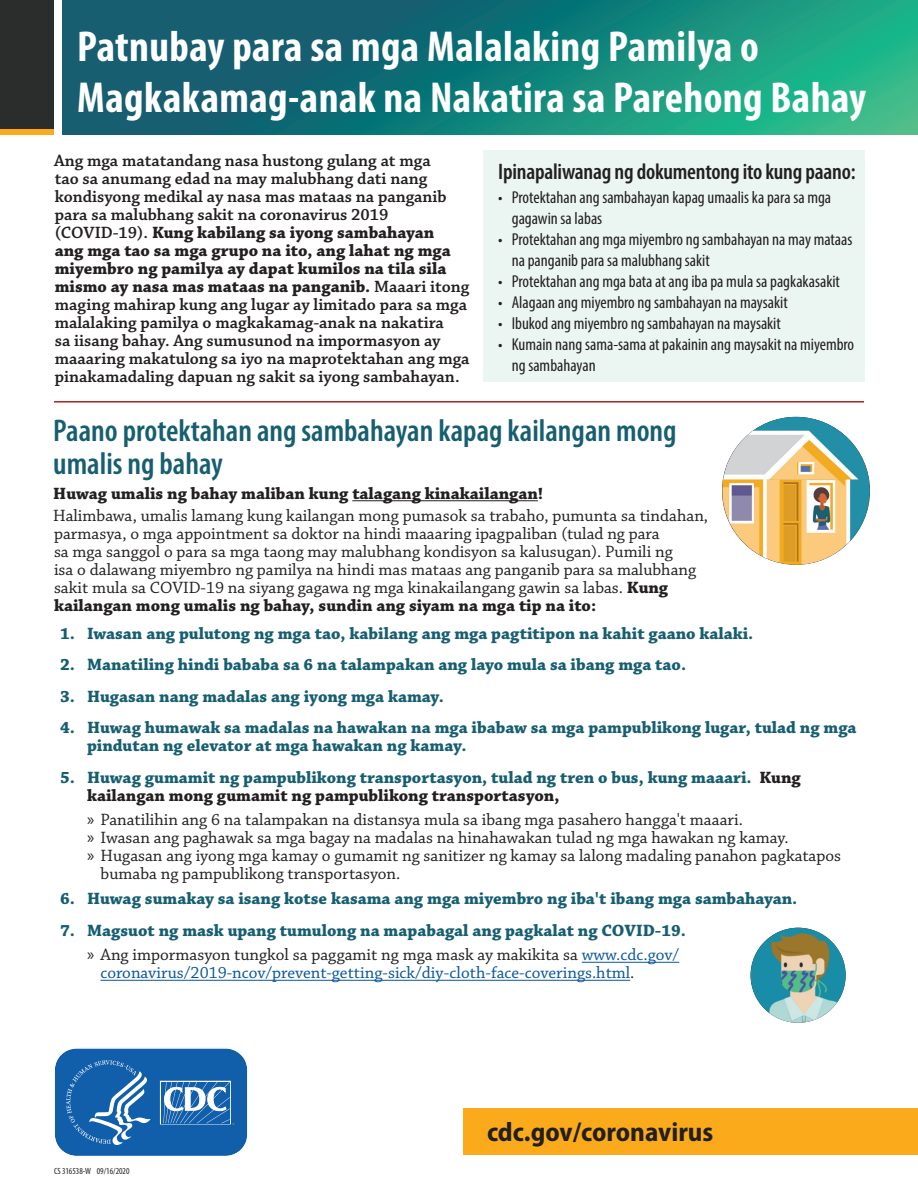
<style>
.page{position:relative;width:918px;height:1188px;background:#fff}
.page>*{position:absolute;margin:0;border:0;box-sizing:border-box;transform-origin:0 0}
.t1{font:700 condensed 43.5px/51px "Myriad Pro";letter-spacing:.01em;color:#fff}
.t2{font:600 condensed 31.5px/33px "Myriad Pro";color:#165e70}
.t3{font:700 semi-condensed 27px "Myriad Pro";color:#231f20}
.t4{font:600 condensed 22.5px "Myriad Pro";letter-spacing:-.01em;color:#231f20}
.t5{font:17.25px/18px "Chaparral Pro";color:#231f20}
.t6{font:700 17.25px/18px "Chaparral Pro";color:#165e70}
.t7{font:600 17.25px/18px "Chaparral Pro";color:#231f20}
.t8{font:condensed 17.25px/21px "Myriad Pro";color:#231f20}
.t9{font:17.25px "Chaparral Pro";color:#09559a}
.t10{font:700 17.25px "Chaparral Pro";color:#231f20}
.t11{font:condensed 9px "Myriad Pro";color:#231f20}
.s1{font-weight:700}
.s2{color:#231f20}
.s3{font-family:"Myriad Pro"}
.s4{font-family:"Myriad Pro";font-weight:400;color:#231f20}
.s5{font-weight:400;color:#231f20}
.s6{font-weight:400;color:#09559a}
</style>
<div class="page">
<div style="left:463px;top:1108px;width:455px;height:47px;background:#faaa1b"></div>
<svg style="left:55px;top:1048px;width:193px;height:108px;background:#3174b6"></svg>
<svg style="left:62px;top:0;width:856px;height:135px;background:#167f79"></svg>
<div style="left:0;top:128px;width:54px;height:7px;background:#faaa1b"></div>
<div style="left:0;top:0;width:54px;height:128px;background:#2b2c2c"></div>
<div style="left:483px;top:151px;width:382px;height:231px;background:#ebf6f3"></div>
<hr style="left:54px;top:401px;width:810px;height:2px;background:#b21f23">
<hr style="left:352px;top:500px;width:186px;height:1px;background:#231f20">
<hr style="left:582px;top:962px;width:97px;height:1px;background:#09559a">
<hr style="left:101px;top:980px;width:529px;height:1px;background:#09559a">
<img style="left:722px;top:417px;width:148px;height:148px;border-radius:74px">
<img style="left:751px;top:928px;width:95px;height:95px;border-radius:48px">
<h1 class="t1" style="left:77px;top:21px;width:791px">Patnubay para sa mga Malalaking Pamilya o<br>Magkakamag-anak na Nakatira sa Parehong Bahay</h1>
<p class="t7" style="left:54px;top:152px;width:417px">Ang mga matatandang nasa hustong gulang at mga<br>tao sa anumang edad na may malubhang dati nang kondisyong medikal ay nasa mas mataas na panganib para sa malubhang sakit na coronavirus 2019 (COVID-19). <span class="s1">Kung kabilang sa iyong sambahayan<br>ang mga tao sa mga grupo na ito, ang lahat ng mga miyembro ng pamilya ay dapat kumilos na tila sila mismo ay nasa mas mataas na panganib.</span> Maaari itong maging mahirap kung ang lugar ay limitado para sa mga malalaking pamilya o magkakamag-anak na nakatira<br>sa iisang bahay. Ang sumusunod na impormasyon ay maaaring makatulong sa iyo na maprotektahan ang mga pinakamadaling dapuan ng sakit sa iyong sambahayan.</p>
<h3 class="t4" style="left:498px;top:159px;width:359px">Ipinapaliwanag ng dokumentong ito kung paano:</h3>
<p class="t8" style="left:512px;top:187px;width:321px;text-indent:-14px">• Protektahan ang sambahayan kapag umaalis ka para sa mga gagawin sa labas</p>
<p class="t8" style="left:512px;top:229px;width:342px;text-indent:-14px">• Protektahan ang mga miyembro ng sambahayan na may mataas na panganib para sa malubhang sakit</p>
<p class="t8" style="left:498px;top:271px;width:343px">• Protektahan ang mga bata at ang iba pa mula sa pagkakasakit</p>
<p class="t8" style="left:498px;top:292px;width:291px">• Alagaan ang miyembro ng sambahayan na maysakit</p>
<p class="t8" style="left:498px;top:313px;width:284px">• Ibukod ang miyembro ng sambahayan na maysakit</p>
<p class="t8" style="left:512px;top:334px;width:344px;text-indent:-14px">• Kumain nang sama-sama at pakainin ang maysakit na miyembro ng sambahayan</p>
<h2 class="t2" style="left:53px;top:415px;width:625px">Paano protektahan ang sambahayan kapag kailangan mong umalis ng bahay</h2>
<p class="t10" style="left:53px;top:483px;width:492px">Huwag umalis ng bahay maliban kung talagang kinakailangan!</p>
<p class="t5" style="left:53px;top:507px;width:656px">Halimbawa, umalis lamang kung kailangan mong pumasok sa trabaho, pumunta sa tindahan, parmasya, o mga appointment sa doktor na hindi maaaring ipagpaliban (tulad ng para<br>sa mga sanggol o para sa mga taong may malubhang kondisyon sa kalusugan). Pumili ng<br>isa o dalawang miyembro ng pamilya na hindi mas mataas ang panganib para sa malubhang sakit mula sa COVID-19 na siyang gagawa ng mga kinakailangang gawin sa labas. <span class="s1">Kung kailangan mong umalis ng bahay, sundin ang siyam na mga tip na ito:</span></p>
<p class="t6" style="left:60px;top:625px;width:695px">1. Iwasan ang pulutong ng mga tao, kabilang ang mga pagtitipon na kahit gaano kalaki.</p>
<p class="t6" style="left:60px;top:656px;width:628px">2. Manatiling hindi bababa sa 6 na talampakan ang layo mula sa ibang mga tao.</p>
<p class="t6" style="left:60px;top:688px;width:385px">3. Hugasan nang madalas ang iyong mga kamay.</p>
<p class="t6" style="left:87px;top:719px;width:771px;text-indent:-27px">4. Huwag humawak sa madalas na hawakan na mga ibabaw sa mga pampublikong lugar, tulad ng mga pindutan ng elevator at mga hawakan ng kamay.</p>
<p class="t6" style="left:87px;top:769px;width:715px;text-indent:-27px">5. Huwag gumamit ng pampublikong transportasyon, tulad ng tren o bus, kung maaari. <span class="s2">Kung kailangan mong gumamit ng pampublikong transportasyon,</span></p>
<p class="t5" style="left:87px;top:812px;width:658px"><span class="s3">»</span> Panatilihin ang 6 na talampakan na distansya mula sa ibang mga pasahero hangga't maaari.</p>
<p class="t5" style="left:87px;top:830px;width:703px"><span class="s3">»</span> Iwasan ang paghawak sa mga bagay na madalas na hinahawakan tulad ng mga hawakan ng kamay.</p>
<p class="t5" style="left:87px;top:848px;width:756px"><span class="s3">»</span> Hugasan ang iyong mga kamay o gumamit ng sanitizer ng kamay sa lalong madaling panahon pagkatapos</p>
<p class="t5" style="left:101px;top:866px;width:301px">bumaba ng pampublikong transportasyon.</p>
<p class="t6" style="left:60px;top:890px;width:739px">6. Huwag sumakay sa isang kotse kasama ang mga miyembro ng iba't ibang mga sambahayan.</p>
<p class="t6" style="left:87px;top:919px;width:600px;line-height:24.8px;text-indent:-27px">7. Magsuot ng mask upang tumulong na mapabagal ang pagkalat ng COVID-19. <span class="s4">»</span> <span class="s5">Ang impormasyon tungkol sa paggamit ng mga mask ay makikita sa</span> <span class="s6">www.cdc.gov/</span></p>
<p class="t9" style="left:101px;top:963px;width:535px">coronavirus/2019-ncov/prevent-getting-sick/diy-cloth-face-coverings.html<span class="s2">.</span></p>
<p class="t11" style="left:54px;top:1166px;width:77px">CS 316538-W 09/16/2020</p>
<h3 class="t3" style="left:487px;top:1117px;width:228px">cdc.gov/coronavirus</h3>
</div>
